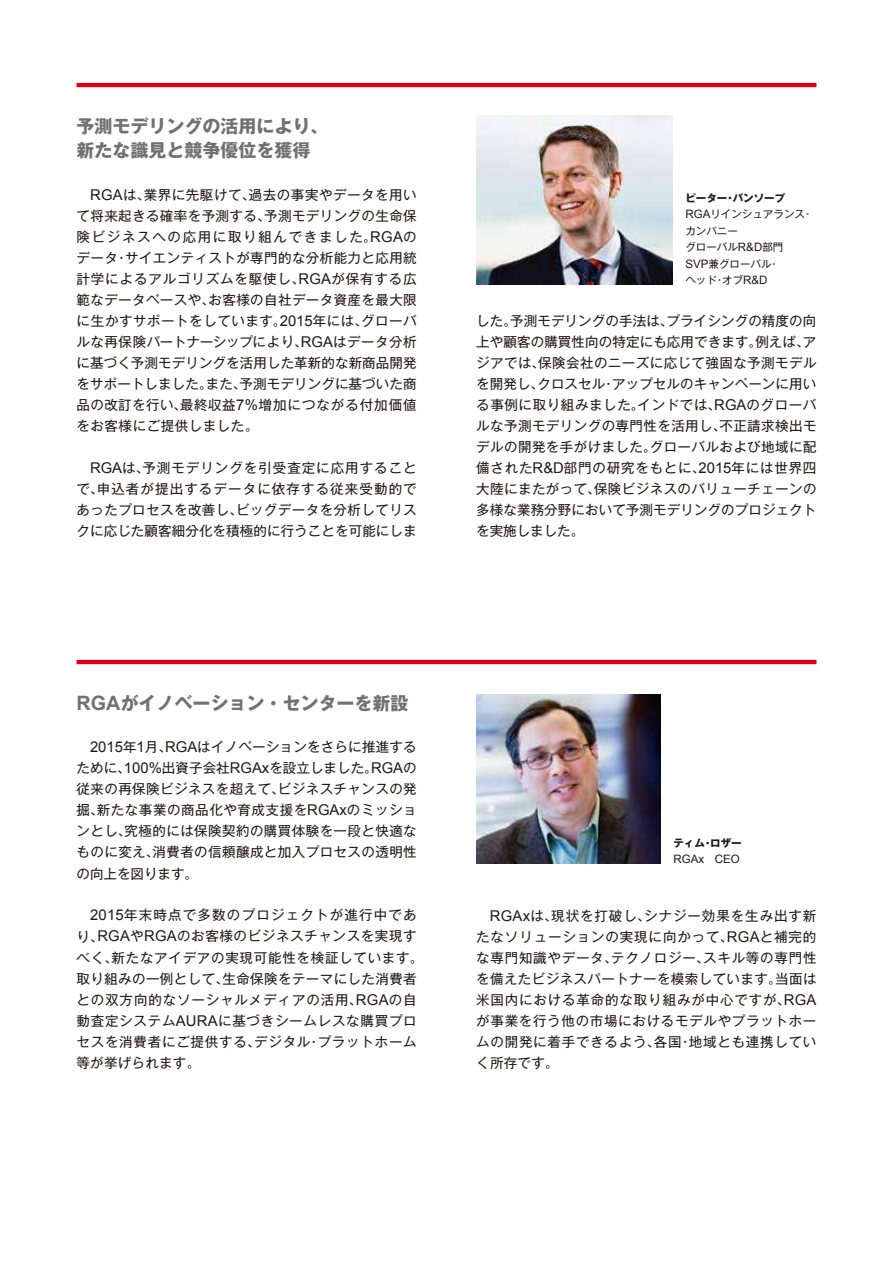
<style>
.page{position:relative;width:893px;height:1263px;background:#fff}
.page>*{position:absolute;margin:0;border:0;box-sizing:border-box;transform-origin:0 0}
.t1{font:700 18px/24.5px "Gothic MB101 Pro";color:#727171}
.t2{font:13.5px/21px "Gothic MB101 Pro";letter-spacing:.03em;color:#221815;text-align:justify}
.t3{font:13.5px/21px "Gothic MB101 Pro";letter-spacing:.055em;color:#221815}
.t4{font:11.55px "Arial";color:#221815}
.t5{font:10.5px/16.5px "Gothic MB101 Pro";color:#221815}
.t6{font:700 10.5px "Gothic MB101 Pro";color:#221815}
.s1{font-family:"Arial";font-size:14.85px}
.s2{font-weight:700}
.s3{font-family:"Arial";font-size:11.55px}
.s4{font-family:"Arial";font-size:19.8px}
</style>
<div class="page">
<img style="left:476px;top:115px;width:197px;height:170px">
<hr style="left:77px;top:83px;width:739px;height:4px;background:#e10012">
<hr style="left:77px;top:660px;width:739px;height:4px;background:#e10012">
<img style="left:476px;top:694px;width:185px;height:170px">
<h1 class="t1" style="left:77px;top:112px;width:254px">予測モデリングの活用により、新たな識見と競争優位を獲得</h1>
<p class="t2" style="left:77px;top:182px;width:342px;text-indent:14px"><span class="s1">RGA</span>は、業界に先駆けて、過去の事実やデータを用いて将来起きる確率を予測する、予測モデリングの生命保険ビジネスへの応用に取り組んできました。<span class="s1">RGA</span>のデータ・サイエンティストが専門的な分析能力と応用統計学によるアルゴリズムを駆使し、<span class="s1">RGA</span>が保有する広範なデータベースや、お客様の自社データ資産を最大限に生かすサポートをしています。<span class="s1">2015</span>年には、グローバルな再保険パートナーシップにより、<span class="s1">RGA</span>はデータ分析に基づく予測モデリングを活用した革新的な新商品開発をサポートしました。また、予測モデリングに基づいた商品の改訂を行い、最終収益<span class="s1">7%</span>増加につながる付加価値をお客様にご提供しました。</p>
<p class="t2" style="left:77px;top:455px;width:342px;text-indent:14px"><span class="s1">RGA</span>は、予測モデリングを引受査定に応用することで、申込者が提出するデータに依存する従来受動的であったプロセスを改善し、ビッグデータを分析してリスクに応じた顧客細分化を積極的に行うことを可能にしま</p>
<p class="t5" style="left:685px;top:188px;width:129px"><span class="s2">ピーター・バンソープ<br></span><span class="s3">RGA</span>リインシュアランス・カンパニー<br>グローバル<span class="s3">R&amp;D</span>部門<br><span class="s3">SVP</span>兼グローバル・<br>ヘッド・オブ<span class="s3">R&amp;D</span></p>
<p class="t2" style="left:476px;top:308px;width:342px">した。予測モデリングの手法は、プライシングの精度の向上や顧客の購買性向の特定にも応用できます。例えば、アジアでは、保険会社のニーズに応じて強固な予測モデルを開発し、クロスセル・アップセルのキャンペーンに用いる事例に取り組みました。インドでは、<span class="s1">RGA</span>のグローバルな予測モデリングの専門性を活用し、不正請求検出モデルの開発を手がけました。グローバルおよび地域に配備された<span class="s1">R&amp;D</span>部門の研究をもとに、<span class="s1">2015</span>年には世界四大陸にまたがって、保険ビジネスのバリューチェーンの多様な業務分野において予測モデリングのプロジェクトを実施しました。</p>
<h1 class="t1" style="left:77px;top:689px;width:333px"><span class="s4">RGA</span>がイノベーション・センターを新設</h1>
<p class="t2" style="left:77px;top:735px;width:342px;text-indent:14px"><span class="s1">2015</span>年<span class="s1">1</span>月、<span class="s1">RGA</span>はイノベーションをさらに推進するために、<span class="s1">100%</span>出資子会社<span class="s1">RGAx</span>を設立しました。<span class="s1">RGA</span>の従来の再保険ビジネスを超えて、ビジネスチャンスの発掘、新たな事業の商品化や育成支援を<span class="s1">RGAx</span>のミッションとし、究極的には保険契約の購買体験を一段と快適なものに変え、消費者の信頼醸成と加入プロセスの透明性の向上を図ります。</p>
<p class="t3" style="left:77px;top:903px;width:348px;text-indent:14px"><span class="s1">2015</span>年末時点で多数のプロジェクトが進行中であり、<span class="s1">RGA</span>や<span class="s1">RGA</span>のお客様のビジネスチャンスを実現すべく、新たなアイデアの実現可能性を検証しています。取り組みの一例として、生命保険をテーマにした消費者との双方向的なソーシャルメディアの活用、<span class="s1">RGA</span>の自動査定システム<span class="s1">AURA</span>に基づきシームレスな購買プロセスを消費者にご提供する、デジタル・プラットホーム等が挙げられます。</p>
<p class="t6" style="left:673px;top:834px;width:70px">ティム・ロザー</p>
<p class="t4" style="left:673px;top:853px;width:68px">RGAx CEO</p>
<p class="t2" style="left:476px;top:903px;width:342px;text-indent:14px"><span class="s1">RGAx</span>は、現状を打破し、シナジー効果を生み出す新たなソリューションの実現に向かって、<span class="s1">RGA</span>と補完的な専門知識やデータ、テクノロジー、スキル等の専門性を備えたビジネスパートナーを模索しています。当面は米国内における革命的な取り組みが中心ですが、<span class="s1">RGA</span>が事業を行う他の市場におけるモデルやプラットホームの開発に着手できるよう、各国・地域とも連携していく所存です。</p>
</div>
